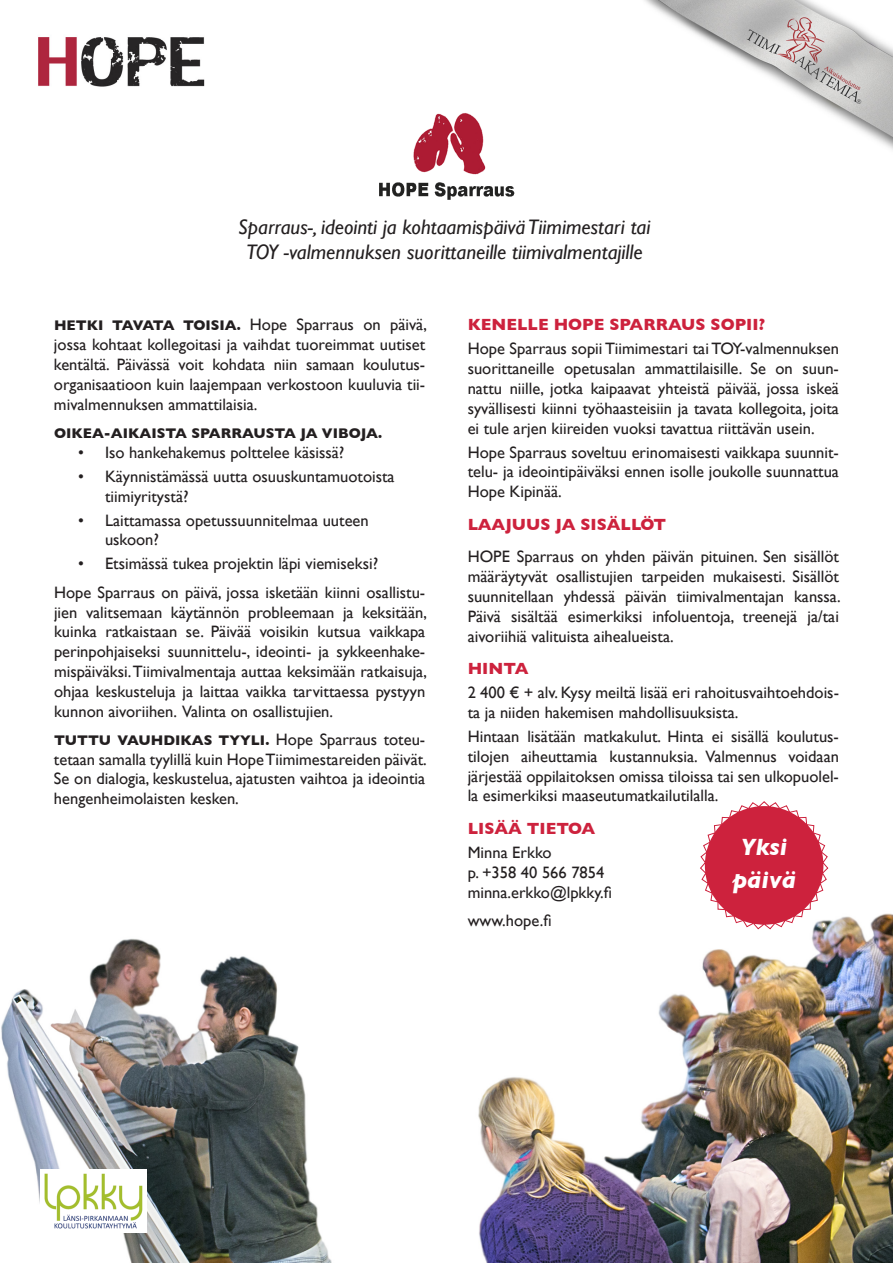
<style>
.page{position:relative;width:893px;height:1263px;background:#fff}
.page>*{position:absolute;margin:0;border:0;box-sizing:border-box;transform-origin:0 0}
.t1{font:italic 700 24px/33px "Gill Sans";color:#fff;text-align:center}
.t2{font:italic 21px/25.2px "Gill Sans";color:#231f20;text-align:center}
.t3{font:16.5px/19.8px "Gill Sans";color:#231f20;text-align:justify}
.t4{font:700 16.5px "Gill Sans";color:#cd223d}
.t5{font:700 14.25px "Gill Sans";color:#231f20}
.s1{font-weight:700;font-size:14.25px}
.s2{font-weight:400;font-size:16.5px}
</style>
<div class="page">
<img style="left:1px;top:0;width:892px;height:1263px">
<svg style="left:699px;top:800px;width:130px;height:130px"></svg>
<img style="left:40px;top:1169px;width:107px;height:63px">
<img style="left:378px;top:103px;width:137px;height:99px">
<p class="t2" style="left:238px;top:214px;width:414px">Sparraus-, ideointi ja kohtaamispäivä Tiimimestari tai<br>TOY -valmennuksen suorittaneille tiimivalmentajille</p>
<p class="t3" style="left:54px;top:315px;width:374px"><span class="s1">HETKI TAVATA TOISIA.</span> Hope Sparraus on päivä, jossa kohtaat kollegoitasi ja vaihdat tuoreimmat uutiset kentältä. Päivässä voit kohdata niin samaan koulutus&shy;organisaatioon kuin laajempaan verkostoon kuuluvia tii&shy;mivalmennuksen ammattilaisia.</p>
<p class="t5" style="left:54px;top:425px;width:330px">OIKEA-AIKAISTA SPARRAUSTA JA VIBOJA.</p>
<p class="t3" style="left:78px;top:442px;width:268px">• Iso hankehakemus polttelee käsissä?</p>
<p class="t3" style="left:105px;top:466px;width:291px;text-indent:-27px">• Käynnistämässä uutta osuuskuntamuotoista tiimiyritystä?</p>
<p class="t3" style="left:105px;top:510px;width:265px;text-indent:-27px">• Laittamassa opetussuunnitelmaa uuteen uskoon?</p>
<p class="t3" style="left:54px;top:549px;width:373px;line-height:28.3px;text-indent:24px">• Etsimässä tukea projektin läpi viemiseksi?<br>Hope Sparraus on päivä, jossa isketään kiinni osallistu-</p>
<p class="t3" style="left:54px;top:602px;width:374px">jien valitsemaan käytännön probleemaan ja keksitään, kuinka ratkaistaan se. Päivää voisikin kutsua vaikkapa perinpohjaiseksi suunnittelu-, ideointi- ja sykkeenhake&shy;mispäiväksi. Tiimivalmentaja auttaa keksimään ratkaisuja, ohjaa keskusteluja ja laittaa vaikka tarvittaessa pystyyn kunnon aivoriihen. Valinta on osallistujien.</p>
<p class="t5" style="left:54px;top:732px;width:373px">TUTTU VAUH DIKAS TYYLI. <span class="s2">Hope Sparraus toteu-</span></p>
<p class="t3" style="left:54px;top:749px;width:374px">tetaan samalla tyylillä kuin Hope Tiimimestareiden päivät.<br>Se on dialogia, keskustelua, ajatusten vaihtoa ja ideointia hengenheimolaisten kesken.</p>
<p class="t4" style="left:468px;top:315px;width:114px">KENELLE HOPE</p>
<p class="t4" style="left:609px;top:315px;width:157px">SPARRAUS SOPII?</p>
<p class="t3" style="left:468px;top:339px;width:373px">Hope Sparraus sopii Tiimimestari tai TOY-valmennuksen suorittaneille opetusalan ammattilaisille. Se on suun&shy;nattu niille, jotka kaipaavat yhteistä päivää, jossa iskeä syvällisesti kiinni työhaasteisiin ja tavata kollegoita, joita ei tule arjen kiireiden vuoksi tavattua riittävän usein.</p>
<p class="t3" style="left:468px;top:442px;width:373px">Hope Sparraus soveltuu erinomaisesti vaikkapa suunnit&shy;telu- ja ideointipäiväksi ennen isolle joukolle suunnattua Hope Kipinää.</p>
<p class="t4" style="left:468px;top:514px;width:200px">LAAJUUS JA SISÄLLÖT</p>
<p class="t3" style="left:468px;top:547px;width:374px">HOPE Sparraus on yhden päivän pituinen. Sen sisällöt määräytyvät osallistujien tarpeiden mukaisesti. Sisällöt suunnitellaan yhdessä päivän tiimivalmentajan kanssa.<br>Päivä sisältää esimerkiksi infoluentoja, treenejä ja/tai aivoriihiä valituista aihealueista.</p>
<p class="t4" style="left:468px;top:659px;width:62px">HINTA</p>
<p class="t3" style="left:468px;top:682px;width:373px">2 400 € + alv. Kysy meiltä lisää eri rahoitusvaihtoehdois&shy;ta ja niiden hakemisen mahdollisuuksista.</p>
<p class="t3" style="left:468px;top:726px;width:373px">Hintaan lisätään matkakulut. Hinta ei sisällä koulutus&shy;tilojen aiheuttamia kustannuksia. Valmennus voidaan järjestää oppilaitoksen omissa tiloissa tai sen ulkopuolel&shy;la esimerkiksi maaseutumatkailutilalla.</p>
<p class="t4" style="left:468px;top:819px;width:129px">LISÄÄ TIETOA</p>
<p class="t3" style="left:468px;top:842px;width:146px;text-align:left">Minna Erkko<br>p. +358 40 566 7854 minna.erkko@lpkky.fi</p>
<p class="t3" style="left:468px;top:910px;width:85px">www.hope.fi</p>
<h1 class="t1" style="left:732px;top:830px;width:65px">Yksi päivä</h1>
</div>
